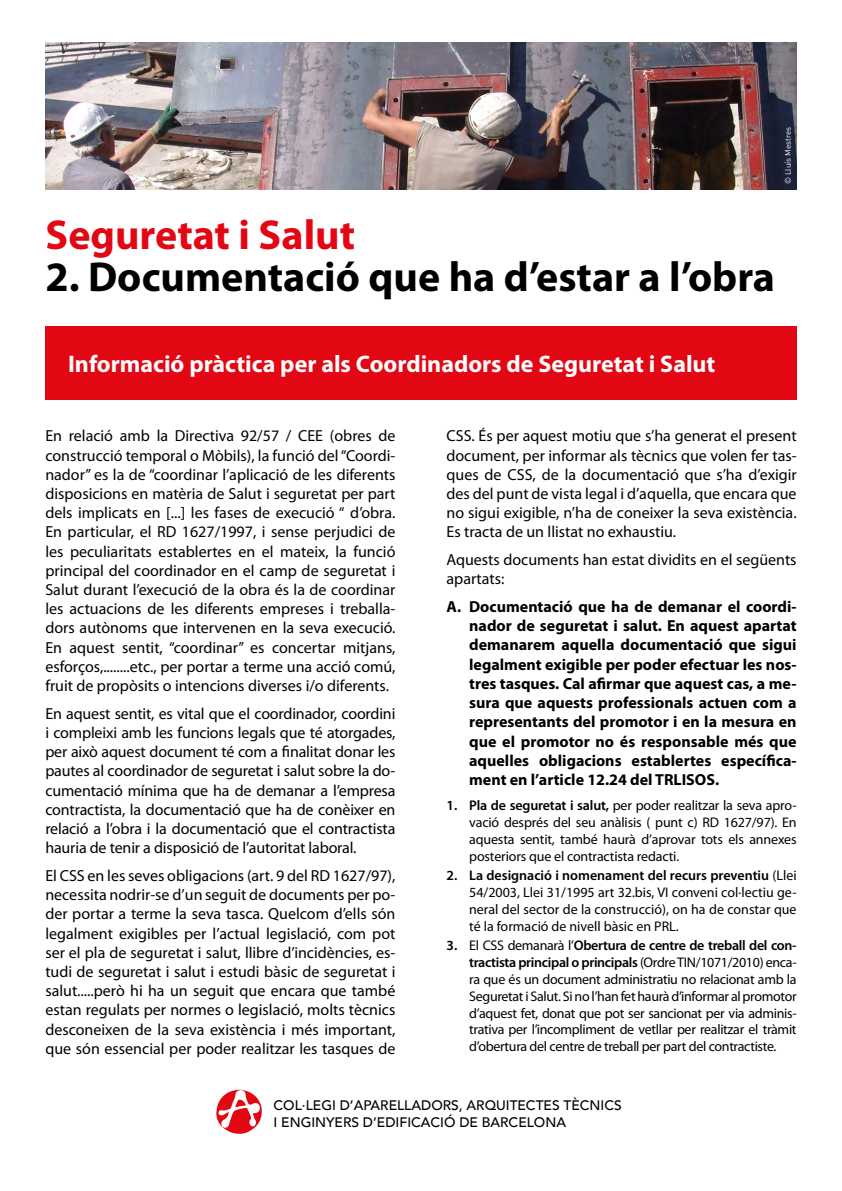
<style>
.page{position:relative;width:842px;height:1191px;background:#fff}
.page>*{position:absolute;margin:0;border:0;box-sizing:border-box;transform-origin:0 0}
.t1{font:700 42px "Myriad Pro";color:#000}
.t2{font:700 42px "Myriad Pro";color:#e30613}
.t3{font:700 24px "Myriad Pro";color:#fff}
.t4{font:16px/19.2px "Myriad Pro";color:#000;text-align:justify}
.t5{font:700 16px/19.2px "Myriad Pro";color:#000;text-align:justify}
.t6{font:14px/16.8px "Myriad Pro";letter-spacing:-.01em;color:#000;text-align:justify}
.t7{font:500 13.8px/16.6px "Avenir";color:#000}
.t8{font:8px "DIN Pro";color:#fff}
.s1{font-weight:600}
</style>
<div class="page">
<img style="left:45px;top:42px;width:752px;height:148px">
<div style="left:45px;top:326px;width:752px;height:74px;background:#e30613"></div>
<svg style="left:216px;top:1089px;width:46px;height:44px"></svg>
<p class="t8" style="left:782px;top:184px;width:59px;rotate:-90deg">© Lluís Mestres</p>
<h1 class="t2" style="left:45px;top:207px;width:311px">Seguretat i Salut</h1>
<h1 class="t1" style="left:45px;top:249px;width:731px">2. Documentació que ha d’estar a l’obra</h1>
<h2 class="t3" style="left:68px;top:348px;width:649px">Informació pràctica per als Coordinadors de Seguretat i Salut</h2>
<p class="t4" style="left:45px;top:426px;width:352px">En relació amb la Directiva 92/57 / CEE (obres de construcció temporal o Mòbils), la funció del “Coordi&shy;nador” es la de “coordinar l’aplicació de les diferents disposicions en matèria de Salut i seguretat per part dels implicats en [...] les fases de execució “ d’obra.<br>En particular, el RD 1627/1997, i sense perjudici de les peculiaritats establertes en el mateix, la funció principal del coordinador en el camp de seguretat i Salut durant l’execució de la obra és la de coordinar les actuacions de les diferents empreses i treballa&shy;dors autònoms que intervenen en la seva execució.<br>En aquest sentit, “coordinar” es concertar mitjans, esforços,........etc., per portar a terme una acció comú, fruit de propòsits o intencions diverses i/o diferents.</p>
<p class="t4" style="left:45px;top:703px;width:352px">En aquest sentit, es vital que el coordinador, coordini i compleixi amb les funcions legals que té atorgades, per això aquest document té com a finalitat donar les pautes al coordinador de seguretat i salut sobre la do&shy;cumentació mínima que ha de demanar a l’empresa contractista, la documentació que ha de conèixer en relació a l’obra i la documentació que el contractista hauria de tenir a disposició de l’autoritat laboral.</p>
<p class="t4" style="left:45px;top:865px;width:352px">El CSS en les seves obligacions (art. 9 del RD 1627/97), necessita nodrir-se d’un seguit de documents per po&shy;der portar a terme la seva tasca. Quelcom d’ells són legalment exigibles per l’actual legislació, com pot ser el pla de seguretat i salut, llibre d’incidències, es&shy;tudi de seguretat i salut i estudi bàsic de seguretat i salut.....però hi ha un seguit que encara que també estan regulats per normes o legislació, molts tècnics desconeixen de la seva existència i més important, que són essencial per poder realitzar les tasques de</p>
<p class="t4" style="left:446px;top:426px;width:352px">CSS. És per aquest motiu que s’ha generat el present document, per informar als tècnics que volen fer tas&shy;ques de CSS, de la documentació que s’ha d’exigir des del punt de vista legal i d’aquella, que encara que no sigui exigible, n’ha de coneixer la seva existència.<br>Es tracta de un llistat no exhaustiu.</p>
<p class="t4" style="left:446px;top:550px;width:352px">Aquests documents han estat dividits en el següents apartats:</p>
<p class="t5" style="left:469px;top:596px;width:329px;text-indent:-23px">A. Documentació que ha de demanar el coordi&shy;nador de seguretat i salut. En aquest apartat demanarem aquella documentació que sigui legalment exigible per poder efectuar les nos&shy;tres tasques. Cal afirmar que aquest cas, a me&shy;sura que aquests professionals actuen com a representants del promotor i en la mesura en que el promotor no és responsable més que aquelles obligacions establertes específica&shy;ment en l’article 12.24 del TRLISOS.</p>
<p class="t6" style="left:469px;top:797px;width:329px;text-indent:-23px"><span class="s1">1. Pla de seguretat i salut,</span> per poder realitzar la seva apro&shy;vació després del seu anàlisis ( punt c) RD 1627/97). En aquesta sentit, també haurà d’aprovar tots els annexes posteriors que el contractista redacti.</p>
<p class="t6" style="left:469px;top:867px;width:329px;text-indent:-23px"><span class="s1">2. La designació i nomenament del recurs preventiu</span> (Llei 54/2003, Llei 31/1995 art 32.bis, VI conveni col·lectiu ge&shy;neral del sector de la construcció), on ha de constar que té la formació de nivell bàsic en PRL.</p>
<p class="t6" style="left:469px;top:937px;width:329px;text-indent:-23px"><span class="s1">3.</span> El CSS demanarà l’<span class="s1">Obertura de centre de treball del con&shy;tractista principal o principals</span> (Ordre TIN/1071/2010) enca&shy;ra que és un document administratiu no relacionat amb la Seguretat i Salut. Si no l’han fet haurà d’informar al promotor d’aquest fet, donat que pot ser sancionat per via adminis&shy;trativa per l’incompliment de vetllar per realitzar el tràmit d’obertura del centre de treball per part del contractiste.</p>
<p class="t7" style="left:274px;top:1096px;width:350px">COL·LEGI D’APARELLADORS, ARQUITECTES TÈCNICS<br>I ENGINYERS D’EDIFICACIÓ DE BARCELONA</p>
</div>
